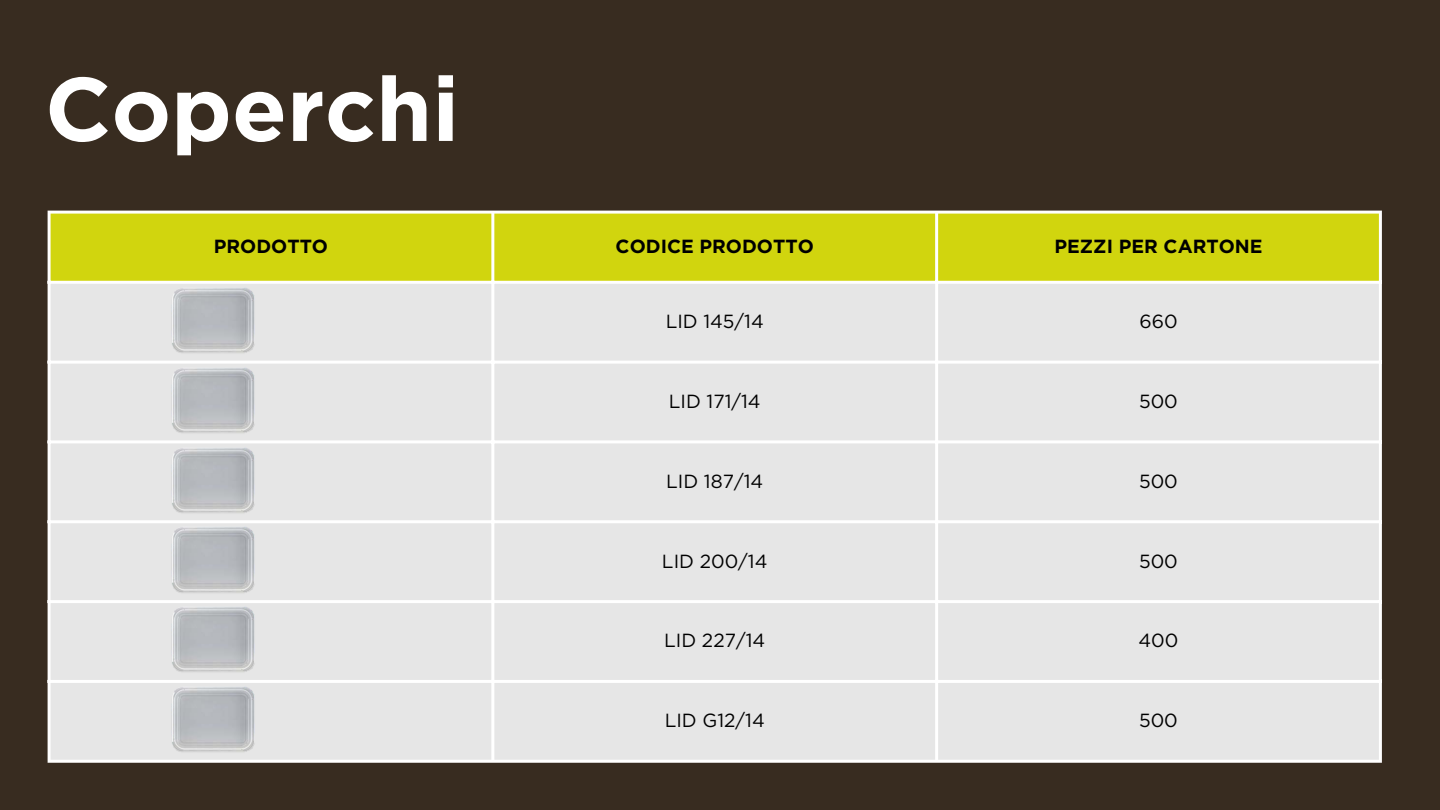
<style>
.page{position:relative;width:1440px;height:810px;background:#382c20}
.page>*{position:absolute;margin:0;border:0;box-sizing:border-box;transform-origin:0 0}
.t1{font:700 90px "Gotham";color:#fff}
.t2{font:19px "Gotham";color:#000}
.t3{font:700 19px "Gotham";color:#000}
</style>
<div class="page">
<div style="left:51px;top:214px;width:1328px;height:67px;background:#d1d50e"></div>
<div style="left:51px;top:284px;width:1328px;height:476px;background:#e6e6e6"></div>
<hr style="left:48px;top:214px;width:3px;height:546px;background:#fff">
<hr style="left:491px;top:214px;width:3px;height:546px;background:#fff">
<hr style="left:935px;top:214px;width:3px;height:546px;background:#fff">
<hr style="left:1379px;top:214px;width:3px;height:546px;background:#fff">
<hr style="left:48px;top:211px;width:1334px;height:3px;background:#fff">
<hr style="left:48px;top:281px;width:1334px;height:3px;background:#fff">
<hr style="left:48px;top:361px;width:1334px;height:3px;background:#fff">
<hr style="left:48px;top:440px;width:1334px;height:3px;background:#fff">
<hr style="left:48px;top:520px;width:1334px;height:3px;background:#fff">
<hr style="left:48px;top:600px;width:1334px;height:3px;background:#fff">
<hr style="left:48px;top:680px;width:1334px;height:3px;background:#fff">
<hr style="left:48px;top:760px;width:1334px;height:3px;background:#fff">
<img style="left:166px;top:287px;width:95px;height:68px">
<img style="left:166px;top:366px;width:95px;height:69px">
<img style="left:166px;top:446px;width:95px;height:68px">
<img style="left:166px;top:526px;width:95px;height:68px">
<img style="left:166px;top:606px;width:95px;height:68px">
<img style="left:166px;top:685px;width:95px;height:69px">
<p class="t1" style="left:45px;top:55px;width:416px">Coperchi</p>
<h1 class="t3" style="left:214px;top:234px;width:116px">PRODOTTO</h1>
<p class="t3" style="left:616px;top:234px;width:200px">CODICE PRODOTTO</p>
<p class="t3" style="left:1054px;top:234px;width:210px">PEZZI PER CARTONE</p>
<p class="t2" style="left:666px;top:310px;width:100px">LID 145/14</p>
<p class="t2" style="left:1139px;top:310px;width:40px">660</p>
<p class="t2" style="left:669px;top:390px;width:93px">LID 171/14</p>
<p class="t2" style="left:1139px;top:390px;width:40px">500</p>
<p class="t2" style="left:666px;top:469px;width:99px">LID 187/14</p>
<p class="t2" style="left:1139px;top:469px;width:40px">500</p>
<p class="t2" style="left:662px;top:549px;width:107px">LID 200/14</p>
<p class="t2" style="left:1139px;top:549px;width:40px">500</p>
<p class="t2" style="left:664px;top:629px;width:103px">LID 227/14</p>
<p class="t2" style="left:1139px;top:629px;width:41px">400</p>
<p class="t2" style="left:665px;top:709px;width:102px">LID G12/14</p>
<p class="t2" style="left:1139px;top:709px;width:40px">500</p>
</div>
